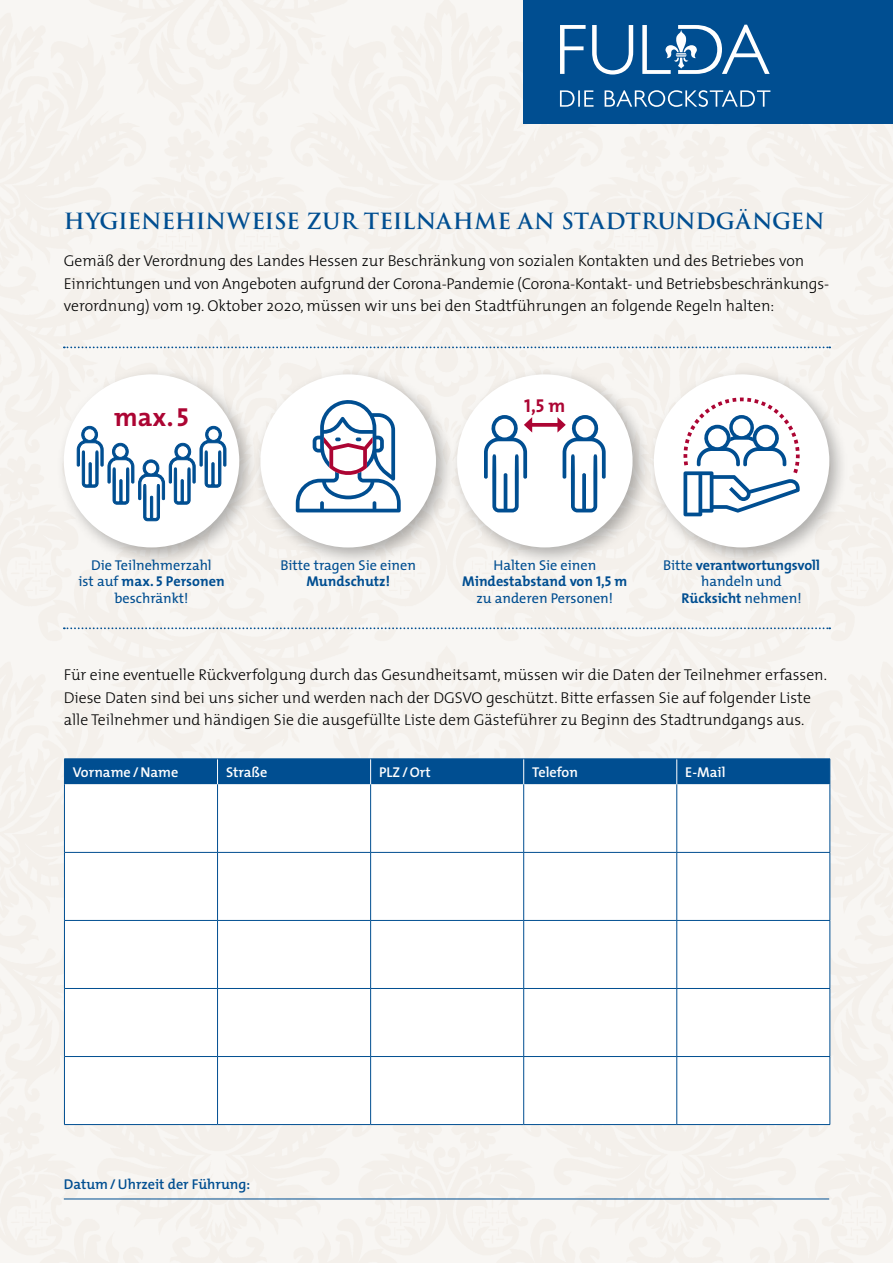
<style>
.page{position:relative;width:893px;height:1263px;background:#f7f5f2}
.page>*{position:absolute;margin:0;border:0;box-sizing:border-box;transform-origin:0 0}
.t1{font:700 26.25px "The Mix";color:#ac0533}
.t2{font:700 21.75px "Trajan Pro";letter-spacing:-.005em;color:#004e91}
.t3{font:18.75px "The Mix Bold Caps";color:#ac0533}
.t4{font:300 15.75px/22.5px "The Mix";color:#000}
.t5{font:14.25px/16.5px "The Mix";color:#004e91;text-align:center}
.t6{font:700 14.25px/16.5px "The Mix";letter-spacing:-.005em;color:#004e91;text-align:center}
.t7{font:600 14.25px "The Mix";color:#fff}
.t8{font:600 14.25px "The Mix";color:#004e91}
.s1{font-family:"The Mix Bold Caps";font-weight:400}
.s2{font-family:"The Mix";font-weight:700}
.s3{font-weight:700}
.s4{font-family:"The Mix Bold Caps"}
.s5{font-weight:400}
</style>
<div class="page">
<div style="left:523px;top:0;width:370px;height:123px;background:#004e91"></div>
<svg style="left:560px;top:25px;width:26px;height:49px"></svg>
<svg style="left:592px;top:25px;width:41px;height:50px"></svg>
<svg style="left:642px;top:25px;width:128px;height:49px"></svg>
<svg style="left:560px;top:90px;width:210px;height:17px"></svg>
<svg style="left:65px;top:784px;width:765px;height:340px"></svg>
<hr style="left:64px;top:784px;width:1px;height:68px;background:#004e91">
<hr style="left:217px;top:784px;width:1px;height:68px;background:#004e91">
<hr style="left:370px;top:784px;width:1px;height:68px;background:#004e91">
<hr style="left:523px;top:784px;width:1px;height:68px;background:#004e91">
<hr style="left:676px;top:784px;width:1px;height:68px;background:#004e91">
<hr style="left:830px;top:784px;width:1px;height:68px;background:#004e91">
<hr style="left:64px;top:852px;width:154px;height:1px;background:#004e91">
<hr style="left:64px;top:853px;width:1px;height:67px;background:#004e91">
<hr style="left:218px;top:852px;width:153px;height:1px;background:#004e91">
<hr style="left:217px;top:853px;width:1px;height:67px;background:#004e91">
<hr style="left:371px;top:852px;width:153px;height:1px;background:#004e91">
<hr style="left:370px;top:853px;width:1px;height:67px;background:#004e91">
<hr style="left:524px;top:852px;width:153px;height:1px;background:#004e91">
<hr style="left:523px;top:853px;width:1px;height:67px;background:#004e91">
<hr style="left:677px;top:852px;width:153px;height:1px;background:#004e91">
<hr style="left:676px;top:853px;width:1px;height:67px;background:#004e91">
<hr style="left:830px;top:853px;width:1px;height:67px;background:#004e91">
<hr style="left:64px;top:920px;width:154px;height:1px;background:#004e91">
<hr style="left:64px;top:921px;width:1px;height:67px;background:#004e91">
<hr style="left:218px;top:920px;width:153px;height:1px;background:#004e91">
<hr style="left:217px;top:921px;width:1px;height:67px;background:#004e91">
<hr style="left:371px;top:920px;width:153px;height:1px;background:#004e91">
<hr style="left:370px;top:921px;width:1px;height:67px;background:#004e91">
<hr style="left:524px;top:920px;width:153px;height:1px;background:#004e91">
<hr style="left:523px;top:921px;width:1px;height:67px;background:#004e91">
<hr style="left:677px;top:920px;width:153px;height:1px;background:#004e91">
<hr style="left:676px;top:921px;width:1px;height:67px;background:#004e91">
<hr style="left:830px;top:921px;width:1px;height:67px;background:#004e91">
<hr style="left:64px;top:988px;width:154px;height:1px;background:#004e91">
<hr style="left:64px;top:989px;width:1px;height:67px;background:#004e91">
<hr style="left:218px;top:988px;width:153px;height:1px;background:#004e91">
<hr style="left:217px;top:989px;width:1px;height:67px;background:#004e91">
<hr style="left:371px;top:988px;width:153px;height:1px;background:#004e91">
<hr style="left:370px;top:989px;width:1px;height:67px;background:#004e91">
<hr style="left:524px;top:988px;width:153px;height:1px;background:#004e91">
<hr style="left:523px;top:989px;width:1px;height:67px;background:#004e91">
<hr style="left:677px;top:988px;width:153px;height:1px;background:#004e91">
<hr style="left:676px;top:989px;width:1px;height:67px;background:#004e91">
<hr style="left:830px;top:989px;width:1px;height:67px;background:#004e91">
<hr style="left:64px;top:1056px;width:154px;height:1px;background:#004e91">
<hr style="left:64px;top:1057px;width:1px;height:67px;background:#004e91">
<hr style="left:218px;top:1056px;width:153px;height:1px;background:#004e91">
<hr style="left:217px;top:1057px;width:1px;height:67px;background:#004e91">
<hr style="left:371px;top:1056px;width:153px;height:1px;background:#004e91">
<hr style="left:370px;top:1057px;width:1px;height:67px;background:#004e91">
<hr style="left:524px;top:1056px;width:153px;height:1px;background:#004e91">
<hr style="left:523px;top:1057px;width:1px;height:67px;background:#004e91">
<hr style="left:677px;top:1056px;width:153px;height:1px;background:#004e91">
<hr style="left:676px;top:1057px;width:1px;height:67px;background:#004e91">
<hr style="left:830px;top:1057px;width:1px;height:67px;background:#004e91">
<hr style="left:64px;top:1124px;width:154px;height:1px;background:#004e91">
<hr style="left:218px;top:1124px;width:153px;height:1px;background:#004e91">
<hr style="left:371px;top:1124px;width:153px;height:1px;background:#004e91">
<hr style="left:524px;top:1124px;width:153px;height:1px;background:#004e91">
<hr style="left:677px;top:1124px;width:153px;height:1px;background:#004e91">
<hr style="left:64px;top:758px;width:154px;height:1px;background:#004e91">
<hr style="left:218px;top:758px;width:153px;height:1px;background:#004e91">
<hr style="left:371px;top:758px;width:153px;height:1px;background:#004e91">
<hr style="left:524px;top:758px;width:153px;height:1px;background:#004e91">
<hr style="left:677px;top:758px;width:153px;height:1px;background:#004e91">
<div style="left:64px;top:759px;width:767px;height:25px;background:#004e91"></div>
<div style="left:646px;top:367px;width:204px;height:200px;background:#000;opacity:.3"></div>
<div style="left:654px;top:374px;width:175px;height:173px;background:#fff;border-radius:50%"></div>
<div style="left:56px;top:367px;width:204px;height:200px;background:#000;opacity:.3"></div>
<div style="left:64px;top:374px;width:175px;height:173px;background:#fff;border-radius:50%"></div>
<div style="left:449px;top:367px;width:204px;height:200px;background:#000;opacity:.3"></div>
<div style="left:457px;top:374px;width:176px;height:173px;background:#fff;border-radius:50%"></div>
<div style="left:253px;top:367px;width:203px;height:200px;background:#000;opacity:.3"></div>
<div style="left:260px;top:374px;width:176px;height:173px;background:#fff;border-radius:50%"></div>
<svg style="left:532px;top:423px;width:25px;height:4px"></svg>
<svg style="left:484px;top:415px;width:48px;height:97px"></svg>
<svg style="left:557px;top:415px;width:49px;height:97px"></svg>
<svg style="left:296px;top:400px;width:105px;height:112px"></svg>
<svg style="left:683px;top:397px;width:117px;height:119px"></svg>
<svg style="left:64px;top:346px;width:766px;height:2px"></svg>
<svg style="left:64px;top:627px;width:766px;height:2px"></svg>
<hr style="left:64px;top:1199px;width:765px;height:1px;background:#004e91">
<svg style="left:77px;top:426px;width:149px;height:95px"></svg>
<h2 class="t2" style="left:64px;top:207px;width:762px">HYGIENEHINWEISE ZUR TEILNAHME AN STADTRUNDGÄNGEN</h2>
<p class="t4" style="left:64px;top:250px;width:767px">Gemäß der Verordnung des Landes Hessen zur Beschränkung von sozialen Kontakten und des Betriebes von<br>Einrichtungen und von Angeboten aufgrund der Corona-Pandemie (Corona-Kontakt- und Betriebsbeschränkungs&shy;verordnung) vom 19. Oktober 2020, müssen wir uns bei den Stadtführungen an folgende Regeln halten:</p>
<h1 class="t1" style="left:114px;top:400px;width:76px">max. <span class="s1">5</span></h1>
<p class="t3" style="left:524px;top:393px;width:43px">1,5 <span class="s2">m</span></p>
<p class="t5" style="left:78px;top:556px;width:148px">Die Teilnehmerzahl<br>ist auf <span class="s3">max.</span> <span class="s4">5</span> <span class="s3">Personen </span>beschränkt!</p>
<p class="t5" style="left:280px;top:556px;width:137px">Bitte tragen Sie einen</p>
<p class="t6" style="left:306px;top:573px;width:85px">Mundschutz!</p>
<p class="t5" style="left:462px;top:556px;width:167px">Halten Sie einen<br><span class="s3">Mindestabstand von</span> <span class="s4">1,5</span> <span class="s3">m </span>zu anderen Personen!</p>
<p class="t6" style="left:663px;top:556px;width:158px"><span class="s5">Bitte</span> verantwortungsvoll <span class="s5">handeln und<br></span>Rücksicht <span class="s5">nehmen!</span></p>
<p class="t4" style="left:64px;top:664px;width:765px">Für eine eventuelle Rückverfolgung durch das Gesundheitsamt, müssen wir die Daten der Teilnehmer erfassen.<br>Diese Daten sind bei uns sicher und werden nach der DGSVO geschützt. Bitte erfassen Sie auf folgender Liste alle Teilnehmer und händigen Sie die ausgefüllte Liste dem Gästeführer zu Beginn des Stadtrundgangs aus.</p>
<p class="t7" style="left:73px;top:763px;width:107px">Vorname / Name</p>
<p class="t7" style="left:226px;top:763px;width:43px">Straße</p>
<p class="t7" style="left:379px;top:763px;width:53px">PLZ / Ort</p>
<p class="t7" style="left:532px;top:763px;width:47px">Telefon</p>
<p class="t7" style="left:685px;top:763px;width:42px">E-Mail</p>
<p class="t8" style="left:64px;top:1175px;width:188px">Datum / Uhrzeit der Führung:</p>
</div>
